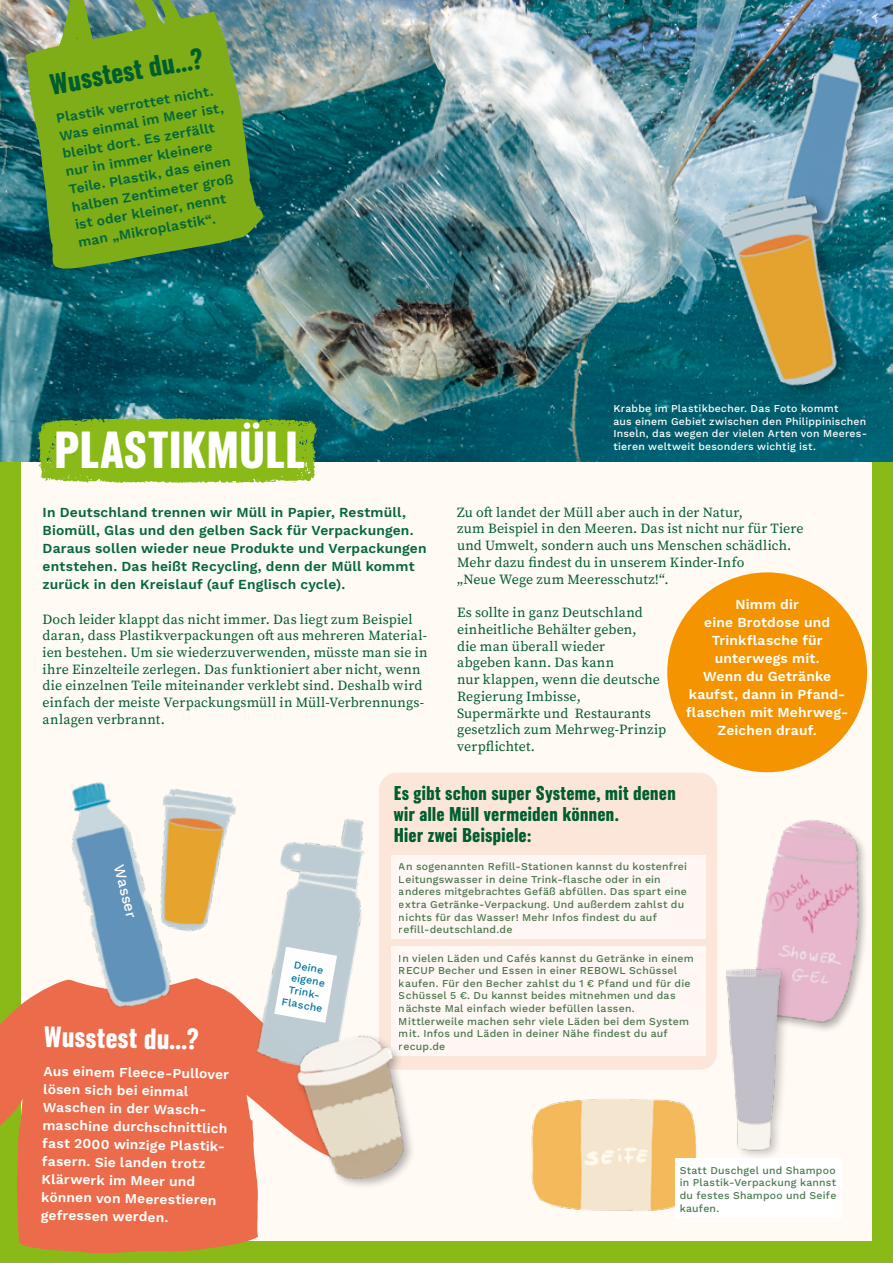
<style>
.page{position:relative;width:893px;height:1263px;background:#89ba17}
.page>*{position:absolute;margin:0;border:0;box-sizing:border-box;transform-origin:0 0}
.t1{font:45px "Zodiac Sans";letter-spacing:.005em;color:#fff}
.t2{font:25.5px "Zodiac Sans";color:#005d2e}
.t3{font:25.5px "Zodiac Sans";color:#fff}
.t4{font:17.25px/21px "Zodiac Sans";color:#005d2e}
.t5{font:500 15px "Work Sans";color:#fff}
.t6{font:13.95px/16.8px "Source Serif Pro";letter-spacing:.01em;color:#005d2e}
.t7{font:600 13.8px/18px "Work Sans";letter-spacing:.01em;color:#05683b}
.t8{font:600 13.8px/18px "Work Sans";letter-spacing:.01em;color:#fff;text-align:center}
.t9{font:500 10.5px/12.6px "Work Sans";letter-spacing:.02em;color:#4c7a51}
.t10{font:500 10.5px/12.6px "Work Sans";letter-spacing:.02em;color:#fff}
.t11{font:500 10.5px/12.6px "Work Sans";color:#007499;text-align:center}
</style>
<div class="page">
<div style="left:21px;top:22px;width:851px;height:1219px;background:#fffaf4"></div>
<img style="left:0;top:0;width:893px;height:461px">
<svg style="left:37px;top:418px;width:280px;height:65px;background:#87b721"></svg>
<svg style="left:25px;top:0;width:238px;height:273px;background:#6f9e34"></svg>
<img style="left:756px;top:25px;width:137px;height:270px">
<div style="left:667px;top:572px;width:200px;height:200px;background:#f39400;border-radius:50%"></div>
<img style="left:531px;top:1099px;width:228px;height:119px">
<img style="left:718px;top:193px;width:136px;height:202px">
<div style="left:379px;top:773px;width:338px;height:297px;background:#fce6da;border-radius:18px"></div>
<svg style="left:0;top:1073px;width:290px;height:180px;fill:#eb6b4a"></svg>
<img style="left:260px;top:773px;width:142px;height:300px">
<svg style="left:274px;top:947px;width:63px;height:76px"></svg>
<div style="left:675px;top:1158px;width:166px;height:59px;background:#fff"></div>
<img style="left:647px;top:785px;width:219px;height:229px">
<div style="left:391px;top:856px;width:315px;height:83px;background:#fef7f3"></div>
<div style="left:392px;top:946px;width:314px;height:110px;background:#fef7f3"></div>
<img style="left:290px;top:1029px;width:122px;height:157px">
<img style="left:0;top:782px;width:260px;height:321px">
<img style="left:675px;top:948px;width:171px;height:225px">
<h2 class="t2" style="left:48px;top:71px;width:156px;rotate:-10deg">Wusstest du…?</h2>
<p class="t7" style="left:55px;top:109px;width:168px;rotate:-10deg">Plastik verrottet nicht.<br>Was einmal im Meer ist, bleibt dort. Es zerfällt nur in immer kleinere<br>Teile. Plastik, das einen halben Zentimeter groß ist oder kleiner, nennt man „Mikroplastik“.</p>
<h1 class="t1" style="left:54px;top:426px;width:252px">PLASTIKMÜLL</h1>
<p class="t7" style="left:43px;top:502px;width:385px">In Deutschland trennen wir Müll in Papier, Restmüll, Biomüll, Glas und den gelben Sack für Verpackungen.<br>Daraus sollen wieder neue Produkte und Verpackungen entstehen. Das heißt Recycling, denn der Müll kommt zurück in den Kreislauf (auf Englisch cycle).</p>
<p class="t6" style="left:43px;top:610px;width:387px">Doch leider klappt das nicht immer. Das liegt zum Beispiel daran, dass Plastikverpackungen oft aus mehreren Material&shy;ien bestehen. Um sie wiederzuverwenden, müsste man sie in ihre Einzelteile zerlegen. Das funktioniert aber nicht, wenn die einzelnen Teile miteinander verklebt sind. Deshalb wird einfach der meiste Verpackungsmüll in Müll-Verbrennungs&shy;anlagen verbrannt.</p>
<p class="t10" style="left:613px;top:402px;width:255px">Krabbe im Plastikbecher. Das Foto kommt<br>aus einem Gebiet zwischen den Philippinischen Inseln, das wegen der vielen Arten von Meeres&shy;tieren weltweit besonders wichtig ist.</p>
<p class="t6" style="left:457px;top:504px;width:348px">Zu oft landet der Müll aber auch in der Natur,<br>zum Beispiel in den Meeren. Das ist nicht nur für Tiere und Umwelt, sondern auch uns Menschen schädlich.<br>Mehr dazu findest du in unserem Kinder-Info<br>„Neue Wege zum Meeresschutz!“.</p>
<p class="t6" style="left:457px;top:604px;width:210px">Es sollte in ganz Deutschland einheitliche Behälter geben,<br>die man überall wieder<br>abgeben kann. Das kann<br>nur klappen, wenn die deutsche<br>Regierung Imbisse,<br>Supermärkte und Restaurants gesetzlich zum Mehrweg-Prinzip verpflichtet.</p>
<p class="t8" style="left:686px;top:594px;width:164px">Nimm dir<br>eine Brotdose und<br>Trinkflasche für unterwegs mit.<br>Wenn du Getränke kaufst, dann in Pfand&shy;flaschen mit Mehrweg-<br>Zeichen drauf.</p>
<p class="t5" style="left:130px;top:862px;width:56px;rotate:76deg">Wasser</p>
<h2 class="t3" style="left:44px;top:1023px;width:156px;rotate:1deg">Wusstest du…?</h2>
<p class="t8" style="left:44px;top:1061px;width:187px;text-align:left;rotate:1deg">Aus einem Fleece-Pullover lösen sich bei einmal<br>Waschen in der Wasch&shy;maschine durchschnittlich fast 2000 winzige Plastik&shy;fasern. Sie landen trotz<br>Klärwerk im Meer und können von Meerestieren gefressen werden.</p>
<p class="t11" style="left:289px;top:957px;width:43px;rotate:10deg">Deine eigene<br>Trink-<br>Flasche</p>
<p class="t4" style="left:394px;top:783px;width:284px">Es gibt schon super Systeme, mit denen wir alle Müll vermeiden können.<br>Hier zwei Beispiele:</p>
<p class="t9" style="left:399px;top:860px;width:290px">An sogenannten Refill-Stationen kannst du kostenfrei Leitungswasser in deine Trink-flasche oder in ein anderes mitgebrachtes Gefäß abfüllen. Das spart eine extra Getränke-Verpackung. Und außerdem zahlst du nichts für das Wasser! Mehr Infos findest du auf refill-deutschland.de</p>
<p class="t9" style="left:399px;top:951px;width:296px">In vielen Läden und Cafés kannst du Getränke in einem RECUP Becher und Essen in einer REBOWL Schüssel kaufen. Für den Becher zahlst du 1 € Pfand und für die Schüssel 5 €. Du kannst beides mitnehmen und das nächste Mal einfach wieder befüllen lassen.<br>Mittlerweile machen sehr viele Läden bei dem System mit. Infos und Läden in deiner Nähe findest du auf recup.de</p>
<p class="t9" style="left:680px;top:1163px;width:158px;text-align:justify">Statt Duschgel und Shampoo in Plastik-Verpackung kannst du festes Shampoo und Seife kaufen.</p>
</div>
